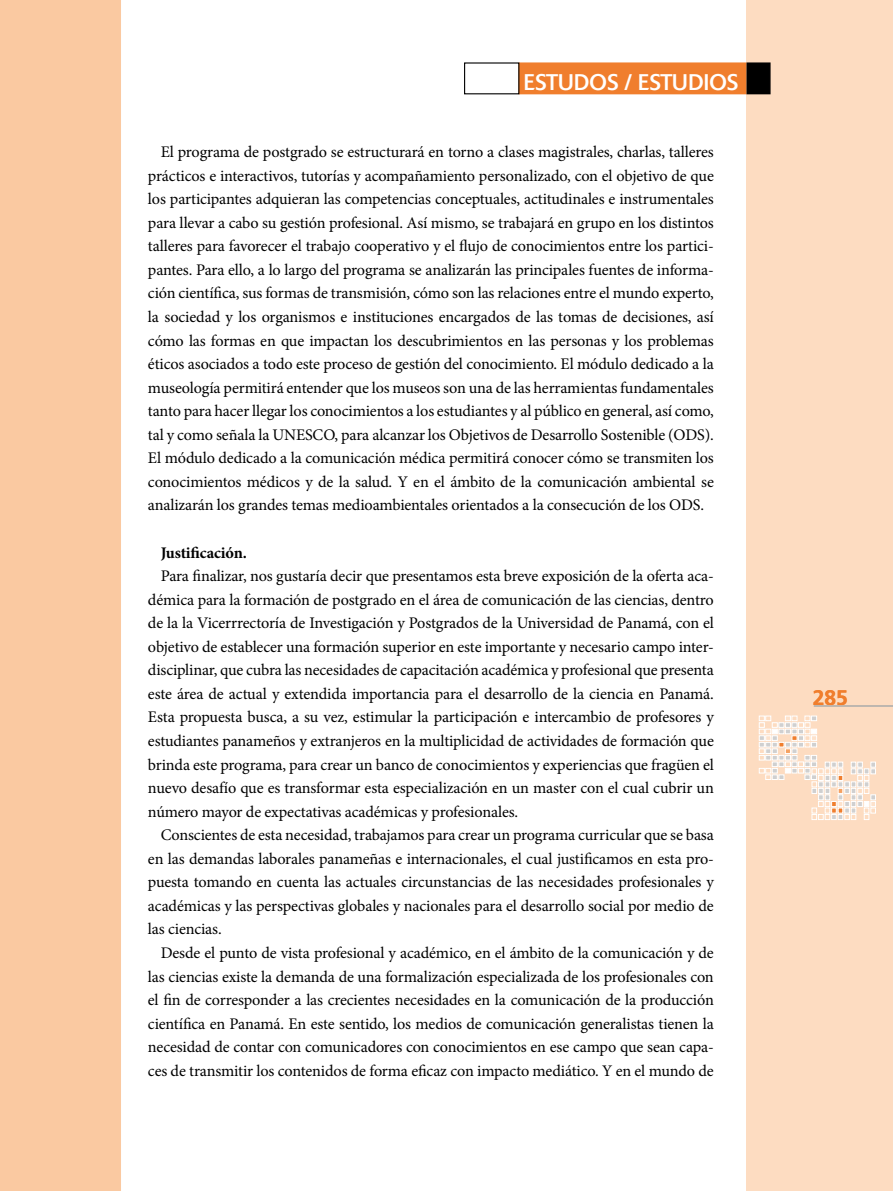
<style>
.page{position:relative;width:893px;height:1191px;background:#fff}
.page>*{position:absolute;margin:0;border:0;box-sizing:border-box;transform-origin:0 0}
.t1{font:22.5px "Delta";letter-spacing:.01em;color:#fff;scale:.95 1}
.t2{font:700 21px "Frutiger";color:#f07e2d}
.t3{font:16.2px/23.5px "Minion Pro";letter-spacing:-.01em;color:#000;text-align:justify}
.t4{font:700 16.2px "Minion Pro";letter-spacing:-.01em;color:#000}
</style>
<div class="page">
<div style="left:746px;top:0;width:147px;height:1191px;background:#fddcc1"></div>
<div style="left:0;top:0;width:121px;height:1191px;background:#fac9a1"></div>
<hr style="left:814px;top:705px;width:79px;height:1px;background:#fff">
<svg style="left:755px;top:716px;width:121px;height:103px;background:#f8e1ce"></svg>
<div style="left:518px;top:62px;width:228px;height:32px;background:#f07e2d;border:2px solid #f07e2d"></div>
<div style="left:746px;top:62px;width:25px;height:32px;background:#000;border:2px solid #000"></div>
<h1 class="t1" style="left:524px;top:69px;width:227px">ESTUDOS / ESTUDIOS</h1>
<p class="t3" style="left:148px;top:140px;width:567px;text-indent:13px">El programa de postgrado se estructurará en torno a clases magistrales, charlas, talleres prácticos e interactivos, tutorías y acompañamiento personalizado, con el objetivo de que los participantes adquieran las competencias conceptuales, actitudinales e instrumentales para llevar a cabo su gestión profesional. Así mismo, se trabajará en grupo en los distintos talleres para favorecer el trabajo cooperativo y el flujo de conocimientos entre los partici&shy;pantes. Para ello, a lo largo del programa se analizarán las principales fuentes de informa&shy;ción científica, sus formas de transmisión, cómo son las relaciones entre el mundo experto, la sociedad y los organismos e instituciones encargados de las tomas de decisiones, así cómo las formas en que impactan los descubrimientos en las personas y los problemas éticos asociados a todo este proceso de gestión del conocimiento. El módulo dedicado a la museología permitirá entender que los museos son una de las herramientas fundamentales tanto para hacer llegar los conocimientos a los estudiantes y al público en general, así como, tal y como señala la UNESCO, para alcanzar los Objetivos de Desarrollo Sostenible (ODS).<br>El módulo dedicado a la comunicación médica permitirá conocer cómo se transmiten los conocimientos médicos y de la salud. Y en el ámbito de la comunicación ambiental se analizarán los grandes temas medioambientales orientados a la consecución de los ODS.</p>
<p class="t4" style="left:161px;top:541px;width:88px">Justificación.</p>
<p class="t3" style="left:148px;top:564px;width:567px;text-indent:13px">Para finalizar, nos gustaría decir que presentamos esta breve exposición de la oferta aca&shy;démica para la formación de postgrado en el área de comunicación de las ciencias, dentro de la la Vicerrrectoría de Investigación y Postgrados de la Universidad de Panamá, con el objetivo de establecer una formación superior en este importante y necesario campo inter&shy;disciplinar, que cubra las necesidades de capacitación académica y profesional que presenta este área de actual y extendida importancia para el desarrollo de la ciencia en Panamá.<br>Esta propuesta busca, a su vez, estimular la participación e intercambio de profesores y estudiantes panameños y extranjeros en la multiplicidad de actividades de formación que brinda este programa, para crear un banco de conocimientos y experiencias que fragüen el nuevo desafío que es transformar esta especialización en un master con el cual cubrir un número mayor de expectativas académicas y profesionales.</p>
<p class="t3" style="left:148px;top:823px;width:567px;text-indent:13px">Conscientes de esta necesidad, trabajamos para crear un programa curricular que se basa en las demandas laborales panameñas e internacionales, el cual justificamos en esta pro&shy;puesta tomando en cuenta las actuales circunstancias de las necesidades profesionales y académicas y las perspectivas globales y nacionales para el desarrollo social por medio de las ciencias.</p>
<p class="t3" style="left:148px;top:941px;width:567px;text-indent:13px">Desde el punto de vista profesional y académico, en el ámbito de la comunicación y de las ciencias existe la demanda de una formalización especializada de los profesionales con el fin de corresponder a las crecientes necesidades en la comunicación de la producción científica en Panamá. En este sentido, los medios de comunicación generalistas tienen la necesidad de contar con comunicadores con conocimientos en ese campo que sean capa&shy;ces de transmitir los contenidos de forma eficaz con impacto mediático. Y en el mundo de</p>
<p class="t2" style="left:813px;top:685px;width:37px">285</p>
</div>
